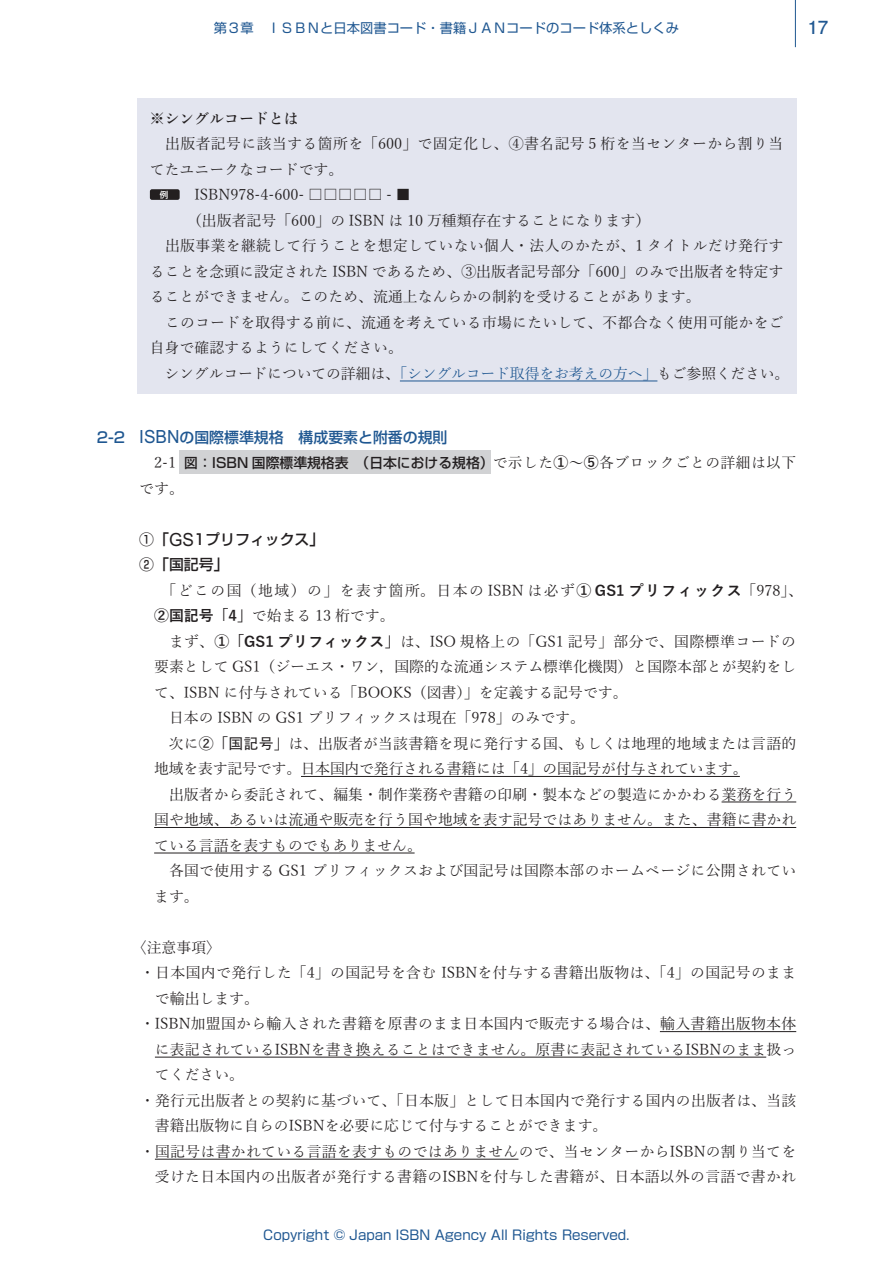
<style>
.page{position:relative;width:893px;height:1263px;background:#fff}
.page>*{position:absolute;margin:0;border:0;box-sizing:border-box;transform-origin:0 0}
.t1{font:700 18px "Futo Go B101 Pr 6 N";color:#1f5791}
.t2{font:14.85px/25.5px "Yu Mincho";letter-spacing:.005em;color:#231f20}
.t3{font:14.85px "Yu Mincho";letter-spacing:.025em;color:#231f20}
.t4{font:14.85px/25.5px "Yu Mincho";letter-spacing:.1em;color:#231f20}
.t5{font:14.85px "Yu Mincho";letter-spacing:-.015em;color:#231f20}
.t6{font:500 14.85px "Shin Go Pr 6 N";color:#1f5791}
.t7{font:500 14.85px/25.5px "Shin Go Pr 6 N";color:#231f20}
.t8{font:600 14.85px "Yu Mincho";color:#231f20}
.t9{font:500 13.8px "Shin Go Pr 6 N";color:#231f20}
.t10{font:13.35px "Shin Go Pr 6 N";color:#1f5791}
.t11{font:500 8.55px "Shin Go Pr 6 N";color:#fff}
.s1{color:#1f5791}
.s2{font-family:"Arial";font-weight:400;font-size:18.15px}
.s3{font-family:"Yu Mincho";font-weight:400;font-size:14.85px}
.s4{font-family:"Yu Gothic";font-weight:700;font-size:14.85px}
.s5{font-family:"Yu Gothic";font-weight:700}
.s6{font-family:"Yu Go Pr 6 N";font-weight:600}
</style>
<div class="page">
<hr style="left:301px;top:776px;width:439px;height:1px;background:#231f20">
<hr style="left:721px;top:801px;width:75px;height:1px;background:#231f20">
<hr style="left:154px;top:827px;width:642px;height:1px;background:#231f20">
<hr style="left:154px;top:853px;width:261px;height:1px;background:#231f20">
<hr style="left:660px;top:1031px;width:136px;height:1px;background:#231f20">
<hr style="left:155px;top:1057px;width:611px;height:1px;background:#231f20">
<hr style="left:155px;top:1159px;width:363px;height:1px;background:#231f20">
<div style="left:137px;top:98px;width:659px;height:295px;background:#e3e5ef"></div>
<hr style="left:400px;top:381px;width:257px;height:1px;background:#1f5791">
<div style="left:180px;top:451px;width:311px;height:23px;background:#d1d2d4"></div>
<div style="left:150px;top:189px;width:30px;height:11px;background:#231f20;border-radius:2px"></div>
<hr style="left:795px;top:0;width:1px;height:47px;background:#1f5791">
<p class="t10" style="left:214px;top:17px;width:467px">第３章　ＩＳＢＮと日本図書コード・書籍ＪＡＮコードのコード体系としくみ</p>
<p class="t1" style="left:808px;top:13px;width:22px">17</p>
<p class="t8" style="left:150px;top:110px;width:150px">※シングルコードとは</p>
<p class="t2" style="left:150px;top:130px;width:641px">　出版者記号に該当する箇所を「600」で固定化し、④書名記号 5 桁を当センターから割り当てたユニークなコードです。<br>　　　ISBN978-4-600- □□□□□ - ■<br>　　　（出版者記号「600」の ISBN は 10 万種類存在することになります）<br>　出版事業を継続して行うことを想定していない個人・法人のかたが、1 タイトルだけ発行することを念頭に設定された ISBN であるため、③出版者記号部分「600」のみで出版者を特定することができません。このため、流通上なんらかの制約を受けることがあります。<br>　このコードを取得する前に、流通を考えている市場にたいして、不都合なく使用可能かをご自身で確認するようにしてください。<br>　シングルコードについての詳細は、<span class="s1">「シングルコード取得をお考えの方へ」</span>もご参照ください。</p>
<p class="t11" style="left:160px;top:187px;width:10px">例</p>
<p class="t6" style="left:97px;top:425px;width:352px">2<span class="s2">-</span>2 <span class="s2">ISBN</span>の国際標準規格　構成要素と附番の規則</p>
<p class="t9" style="left:154px;top:451px;width:644px"><span class="s3">2-1</span> 図：ISBN 国際標準規格表　（日本における規格）<span class="s3">で示した</span><span class="s4">①</span><span class="s3">～</span><span class="s4">⑤</span><span class="s3">各ブロックごとの詳細は以下</span></p>
<p class="t2" style="left:139px;top:474px;width:46px">です。</p>
<p class="t7" style="left:139px;top:525px;width:187px">①「<span class="s2">GS</span>1プリフィックス」<br>②「国記号」</p>
<p class="t4" style="left:154px;top:576px;width:650px;text-indent:7px">「どこの国（地域）の」を表す箇所。日本の ISBN は必ず<span class="s5">① GS1 プリフィックス</span>「978」、<br><span class="s5">②国記号「4」</span>で始まる 13 桁です。</p>
<p class="t3" style="left:169px;top:627px;width:629px">まず、<span class="s5">①「GS1 プリフィックス」</span>は、ISO 規格上の「GS1 記号」部分で、国際標準コードの</p>
<p class="t2" style="left:154px;top:652px;width:644px">要素として GS1（ジーエス・ワン，国際的な流通システム標準化機関）と国際本部とが契約をし</p>
<p class="t2" style="left:154px;top:678px;width:475px">て、ISBN に付与されている「BOOKS（図書）」を定義する記号です。</p>
<p class="t2" style="left:169px;top:704px;width:417px">日本の ISBN の GS1 プリフィックスは現在「978」のみです。</p>
<p class="t2" style="left:169px;top:729px;width:629px">次に<span class="s6">②「国記号」</span>は、出版者が当該書籍を現に発行する国、もしくは地理的地域または言語的</p>
<p class="t5" style="left:154px;top:755px;width:595px">地域を表す記号です。日本国内で発行される書籍には「4」の国記号が付与されています。</p>
<p class="t2" style="left:169px;top:780px;width:629px">出版者から委託されて、編集・制作業務や書籍の印刷・製本などの製造にかかわる業務を行う</p>
<p class="t2" style="left:154px;top:806px;width:644px">国や地域、あるいは流通や販売を行う国や地域を表す記号ではありません。また、書籍に書かれ</p>
<p class="t2" style="left:154px;top:831px;width:269px">ている言語を表すものでもありません。</p>
<p class="t2" style="left:169px;top:857px;width:629px">各国で使用する GS1 プリフィックスおよび国記号は国際本部のホームページに公開されてい</p>
<p class="t2" style="left:154px;top:882px;width:46px">ます。</p>
<p class="t2" style="left:132px;top:933px;width:91px">〈注意事項〉</p>
<p class="t3" style="left:140px;top:959px;width:658px">・日本国内で発行した「4」の国記号を含む ISBNを付与する書籍出版物は、「4」の国記号のまま</p>
<p class="t2" style="left:155px;top:984px;width:106px">で輸出します。</p>
<p class="t2" style="left:140px;top:1010px;width:658px">・ISBN加盟国から輸入された書籍を原書のまま日本国内で販売する場合は、輸入書籍出版物本体</p>
<p class="t2" style="left:155px;top:1035px;width:643px">に表記されているISBNを書き換えることはできません。原書に表記されているISBNのまま扱っ</p>
<p class="t2" style="left:155px;top:1061px;width:91px">てください。</p>
<p class="t2" style="left:140px;top:1086px;width:658px">・発行元出版者との契約に基づいて、「日本版」として日本国内で発行する国内の出版者は、当該</p>
<p class="t2" style="left:155px;top:1112px;width:454px">書籍出版物に自らのISBNを必要に応じて付与することができます。</p>
<p class="t2" style="left:140px;top:1137px;width:658px">・国記号は書かれている言語を表すものではありませんので、当センターからISBNの割り当てを</p>
<p class="t2" style="left:155px;top:1163px;width:643px">受けた日本国内の出版者が発行する書籍のISBNを付与した書籍が、日本語以外の言語で書かれ</p>
<p class="t10" style="left:263px;top:1224px;width:368px">Copyright © Japan ISBN Agency All Rights Reserved.</p>
</div>
